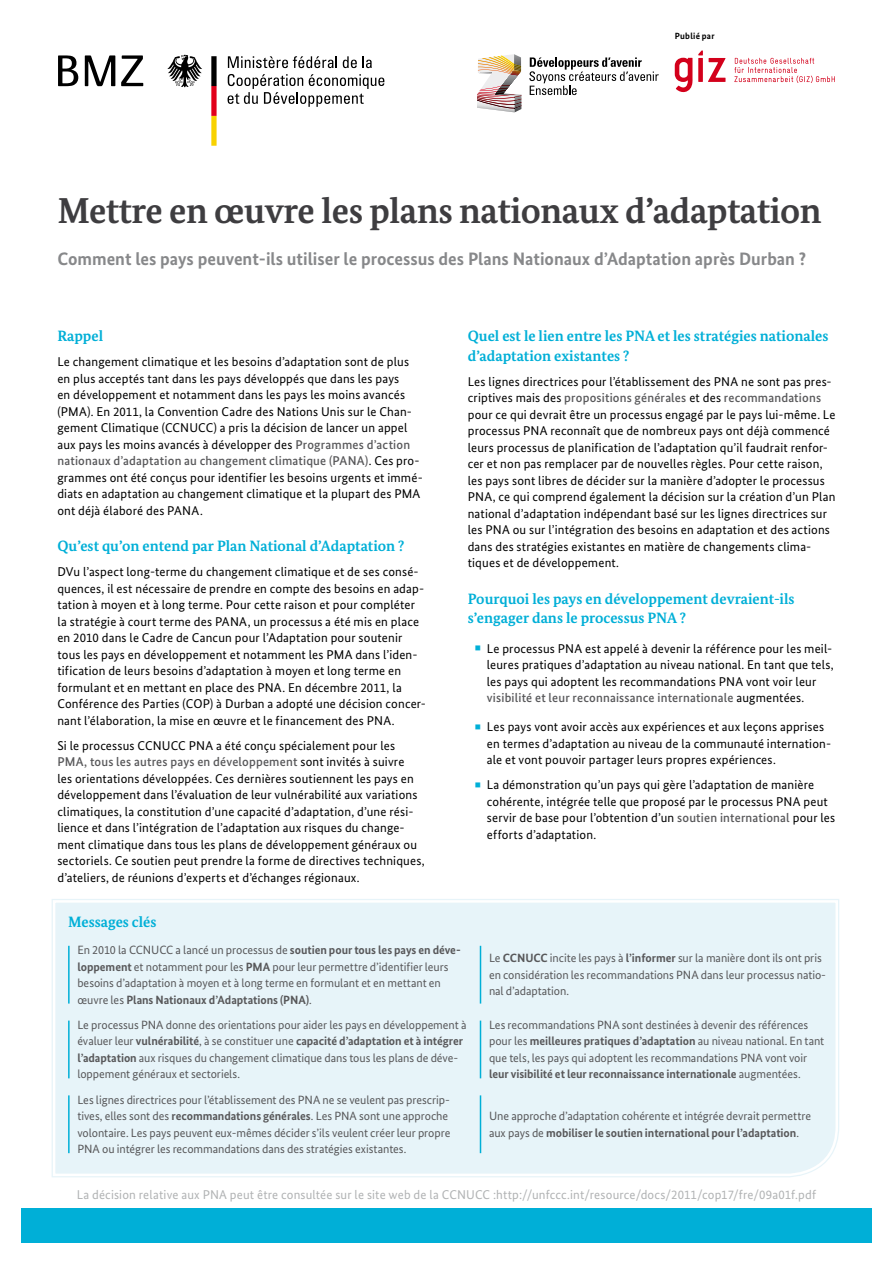
<style>
.page{position:relative;width:893px;height:1263px;background:#fff}
.page>*{position:absolute;margin:0;border:0;box-sizing:border-box;transform-origin:0 0}
.t1{font:700 36px "Bundes Serif";letter-spacing:-.01em;color:#3e3d40}
.t2{font:700 18px "Bundes Sans";color:#87888a}
.t3{font:700 15px/19.5px "Bundes Serif";color:#00afd7}
.t4{font:12.75px/16.5px "Bundes Sans";letter-spacing:.015em;color:#000}
.t5{font:12.75px "Bundes Sans";letter-spacing:.01em;color:#b1b3b4}
.t6{font:12px/16.5px "Bundes Sans";letter-spacing:-.005em;color:#58585a}
.t7{font:700 9px "Bundes Sans";letter-spacing:.025em;color:#000}
.s1{font-weight:500;color:#58585a}
.s2{font-weight:700}
</style>
<div class="page">
<svg style="left:675px;top:50px;width:50px;height:42px"></svg>
<svg style="left:734px;top:58px;width:101px;height:25px"></svg>
<svg style="left:529px;top:57px;width:130px;height:38px"></svg>
<img style="left:477px;top:54px;width:45px;height:58px">
<svg style="left:167px;top:55px;width:35px;height:32px"></svg>
<svg style="left:211px;top:56px;width:6px;height:90px"></svg>
<svg style="left:58px;top:55px;width:20px;height:31px"></svg>
<svg style="left:85px;top:55px;width:30px;height:31px"></svg>
<svg style="left:121px;top:55px;width:22px;height:31px"></svg>
<svg style="left:228px;top:56px;width:109px;height:12px"></svg>
<svg style="left:343px;top:56px;width:14px;height:12px"></svg>
<svg style="left:363px;top:56px;width:9px;height:12px"></svg>
<svg style="left:228px;top:74px;width:156px;height:33px"></svg>
<div style="left:21px;top:1208px;width:851px;height:34px;background:#00afd7"></div>
<div style="left:52px;top:899px;width:787px;height:278px;background:#e7f4f9"></div>
<p class="t7" style="left:675px;top:30px;width:41px">Publié par</p>
<h1 class="t1" style="left:57px;top:188px;width:766px">Mettre en œuvre les plans nationaux d’adaptation</h1>
<h2 class="t2" style="left:57px;top:248px;width:750px">Comment les pays peuvent-ils utiliser le processus des Plans Nationaux d’Adaptation après Durban ?</h2>
<p class="t3" style="left:57px;top:326px;width:47px">Rappel</p>
<p class="t4" style="left:57px;top:353px;width:367px">Le changement climatique et les besoins d’adaptation sont de plus en plus acceptés tant dans les pays développés que dans les pays<br>en développement et notamment dans les pays les moins avancés (PMA). En 2011, la Convention Cadre des Nations Unis sur le Chan&shy;gement Climatique (CCNUCC) a pris la décision de lancer un appel aux pays les moins avancés à développer des <span class="s1">Programmes d’action nationaux d’adaptation au changement climatique (PANA)</span>. Ces pro&shy;grammes ont été conçus pour identifier les besoins urgents et immé&shy;diats en adaptation au changement climatique et la plupart des PMA ont déjà élaboré des PANA.</p>
<p class="t3" style="left:57px;top:536px;width:349px">Qu’est qu’on entend par Plan National d’Adaptation ?</p>
<p class="t4" style="left:57px;top:563px;width:370px">DVu l’aspect long-terme du changement climatique et de ses consé&shy;quences, il est nécessaire de prendre en compte des besoins en adap&shy;tation à moyen et à long terme. Pour cette raison et pour compléter la stratégie à court terme des PANA, un processus a été mis en place en 2010 dans le Cadre de Cancun pour l’Adaptation pour soutenir tous les pays en développement et notamment les PMA dans l’iden&shy;tification de leurs besoins d’adaptation à moyen et long terme en formulant et en mettant en place des PNA. En décembre 2011, la Conférence des Parties (COP) à Durban a adopté une décision concer&shy;nant l’élaboration, la mise en œuvre et le financement des PNA.</p>
<p class="t4" style="left:57px;top:737px;width:369px">Si le processus CCNUCC PNA a été conçu spécialement pour les <span class="s1">PMA, tous les autres pays en développement</span> sont invités à suivre<br>les orientations développées. Ces dernières soutiennent les pays en développement dans l’évaluation de leur vulnérabilité aux variations climatiques, la constitution d’une capacité d’adaptation, d’une rési&shy;lience et dans l’intégration de l’adaptation aux risques du change&shy;ment climatique dans tous les plans de développement généraux ou sectoriels. Ce soutien peut prendre la forme de directives techniques, d’ateliers, de réunions d’experts et d’échanges régionaux.</p>
<p class="t3" style="left:468px;top:326px;width:362px">Quel est le lien entre les PNA et les stratégies nationales d’adaptation existantes ?</p>
<p class="t4" style="left:468px;top:373px;width:369px">Les lignes directrices pour l’établissement des PNA ne sont pas pres&shy;criptives mais des <span class="s1">propositions générales</span> et des <span class="s1">recommandations </span>pour ce qui devrait être un processus engagé par le pays lui-même. Le processus PNA reconnaît que de nombreux pays ont déjà commencé leurs processus de planification de l’adaptation qu’il faudrait renfor&shy;cer et non pas remplacer par de nouvelles règles. Pour cette raison, les pays sont libres de décider sur la manière d’adopter le processus PNA, ce qui comprend également la décision sur la création d’un Plan national d’adaptation indépendant basé sur les lignes directrices sur les PNA ou sur l’intégration des besoins en adaptation et des actions dans des stratégies existantes en matière de changements clima&shy;tiques et de développement.</p>
<p class="t3" style="left:468px;top:589px;width:328px">Pourquoi les pays en développement devraient-ils s’engager dans le processus PNA ?</p>
<p class="t4" style="left:487px;top:640px;width:348px">Le processus PNA est appelé à devenir la référence pour les meil&shy;leures pratiques d’adaptation au niveau national. En tant que tels, les pays qui adoptent les recommandations PNA vont voir leur <span class="s1">visibilité et leur reconnaissance internationale</span> augmentées.</p>
<p class="t4" style="left:487px;top:718px;width:346px">Les pays vont avoir accès aux expériences et aux leçons apprises en termes d’adaptation au niveau de la communauté internation&shy;ale et vont pouvoir partager leurs propres expériences.</p>
<p class="t4" style="left:487px;top:776px;width:350px">La démonstration qu’un pays qui gère l’adaptation de manière cohérente, intégrée telle que proposé par le processus PNA peut servir de base pour l’obtention d’un <span class="s1">soutien international</span> pour les efforts d’adaptation.</p>
<p class="t3" style="left:68px;top:912px;width:90px">Messages clés</p>
<p class="t6" style="left:77px;top:941px;width:385px">En 2010 la CCNUCC a lancé un processus de <span class="s2">soutien pour tous les pays en déve&shy;loppement</span> et notamment pour les <span class="s2">PMA</span> pour leur permettre d’identifier leurs besoins d’adaptation à moyen et à long terme en formulant et en mettant en œuvre les <span class="s2">Plans Nationaux d’Adaptations (PNA)</span>.</p>
<p class="t6" style="left:489px;top:950px;width:339px">Le <span class="s2">CCNUCC</span> incite les pays à <span class="s2">l’informer</span> sur la manière dont ils ont pris en considération les recommandations PNA dans leur processus natio&shy;nal d’adaptation.</p>
<p class="t6" style="left:77px;top:1016px;width:391px">Le processus PNA donne des orientations pour aider les pays en développement à évaluer leur <span class="s2">vulnérabilité</span>, à se constituer une <span class="s2">capacité d’adaptation et à intégrer l’adaptation</span> aux risques du changement climatique dans tous les plans de déve&shy;loppement généraux et sectoriels.</p>
<p class="t6" style="left:489px;top:1016px;width:337px">Les recommandations PNA sont destinées à devenir des références pour les <span class="s2">meilleures pratiques d’adaptation</span> au niveau national. En tant que tels, les pays qui adoptent les recommandations PNA vont voir <span class="s2">leur visibilité et leur reconnaissance internationale</span> augmentées.</p>
<p class="t6" style="left:77px;top:1091px;width:374px">Les lignes directrices pour l’établissement des PNA ne se veulent pas prescrip&shy;tives, elles sont des <span class="s2">recommandations générales</span>. Les PNA sont une approche volontaire. Les pays peuvent eux-mêmes décider s’ils veulent créer leur propre PNA ou intégrer les recommandations dans des stratégies existantes.</p>
<p class="t6" style="left:489px;top:1108px;width:324px">Une approche d’adaptation cohérente et intégrée devrait permettre aux pays de <span class="s2">mobiliser le soutien international pour l’adaptation</span>.</p>
<p class="t5" style="left:77px;top:1187px;width:741px">La décision relative aux PNA peut être consultée sur le site web de la CCNUCC :http://unfccc.int/resource/docs/2011/cop17/fre/09a01f.pdf</p>
</div>
